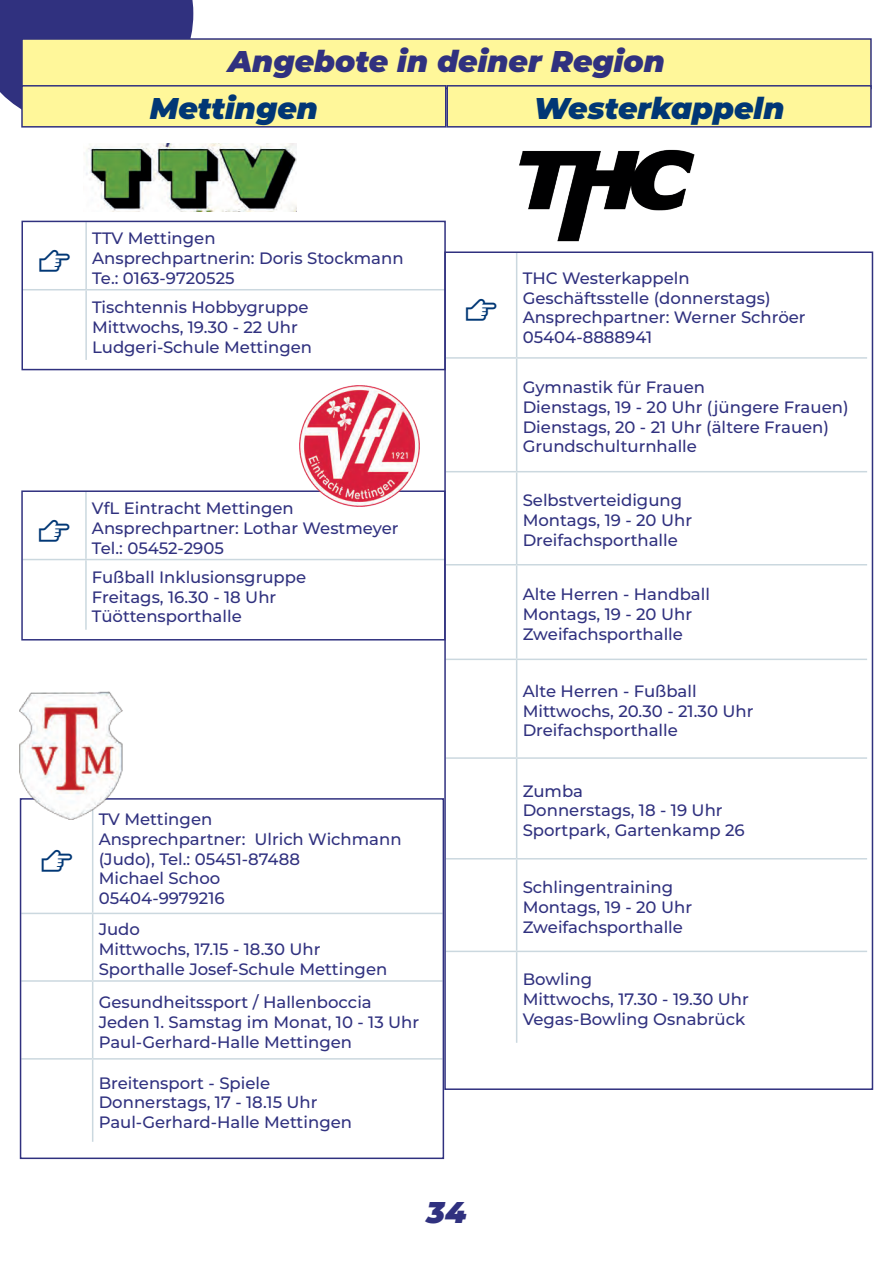
<style>
.page{position:relative;width:893px;height:1263px;background:#fff}
.page>*{position:absolute;margin:0;border:0;box-sizing:border-box;transform-origin:0 0}
.t1{font:italic 900 30px "Montserrat";color:#30317f}
.t2{font:italic 900 30px "Montserrat";color:#013775}
.t3{font:500 16.5px/19.8px "Montserrat";color:#30317f}
</style>
<div class="page">
<div style="left:0;top:0;width:193px;height:109px;background:#30317f"></div>
<div style="left:22px;top:39px;width:849px;height:50px;background:#fff79a"></div>
<div style="left:21px;top:38px;width:851px;height:51px;border:2px solid #30317f"></div>
<div style="left:447px;top:86px;width:424px;height:41px;background:#fff79a"></div>
<div style="left:446px;top:85px;width:426px;height:43px;border:2px solid #30317f"></div>
<img style="left:519px;top:149px;width:176px;height:93px">
<div style="left:22px;top:86px;width:424px;height:41px;background:#fff79a"></div>
<div style="left:21px;top:85px;width:425px;height:43px;border:2px solid #30317f"></div>
<img style="left:86px;top:143px;width:210px;height:68px">
<hr style="left:85px;top:222px;width:2px;height:67px;background:#cbd8df">
<hr style="left:85px;top:290px;width:2px;height:70px;background:#cbd8df">
<hr style="left:23px;top:289px;width:63px;height:1px;background:#cbd8df">
<hr style="left:86px;top:289px;width:360px;height:1px;background:#cbd8df">
<div style="left:21px;top:221px;width:425px;height:149px;border:2px solid #30317f"></div>
<hr style="left:85px;top:492px;width:2px;height:67px;background:#cbd8df">
<hr style="left:85px;top:560px;width:2px;height:70px;background:#cbd8df">
<hr style="left:23px;top:559px;width:63px;height:1px;background:#cbd8df">
<hr style="left:86px;top:559px;width:360px;height:1px;background:#cbd8df">
<div style="left:21px;top:490px;width:425px;height:150px;border:2px solid #30317f"></div>
<hr style="left:92px;top:800px;width:1px;height:113px;background:#cbd8df">
<hr style="left:92px;top:914px;width:1px;height:66px;background:#cbd8df">
<hr style="left:92px;top:982px;width:1px;height:76px;background:#cbd8df">
<hr style="left:92px;top:1059px;width:1px;height:83px;background:#cbd8df">
<hr style="left:21px;top:913px;width:72px;height:1px;background:#cbd8df">
<hr style="left:93px;top:913px;width:350px;height:1px;background:#cbd8df">
<hr style="left:21px;top:980px;width:72px;height:2px;background:#cbd8df">
<hr style="left:93px;top:980px;width:350px;height:2px;background:#cbd8df">
<hr style="left:21px;top:1058px;width:72px;height:1px;background:#cbd8df">
<hr style="left:93px;top:1058px;width:350px;height:1px;background:#cbd8df">
<div style="left:20px;top:798px;width:424px;height:361px;border:2px solid #30317f"></div>
<img style="left:299px;top:386px;width:121px;height:121px">
<img style="left:20px;top:692px;width:118px;height:127px">
<hr style="left:516px;top:253px;width:1px;height:104px;background:#cbd8df">
<hr style="left:516px;top:359px;width:1px;height:112px;background:#cbd8df">
<hr style="left:516px;top:472px;width:1px;height:92px;background:#cbd8df">
<hr style="left:516px;top:565px;width:1px;height:94px;background:#cbd8df">
<hr style="left:516px;top:660px;width:1px;height:97px;background:#cbd8df">
<hr style="left:516px;top:759px;width:1px;height:99px;background:#cbd8df">
<hr style="left:516px;top:859px;width:1px;height:92px;background:#cbd8df">
<hr style="left:516px;top:952px;width:1px;height:91px;background:#cbd8df">
<hr style="left:446px;top:357px;width:71px;height:2px;background:#cbd8df">
<hr style="left:517px;top:357px;width:350px;height:2px;background:#cbd8df">
<hr style="left:446px;top:471px;width:71px;height:1px;background:#cbd8df">
<hr style="left:517px;top:471px;width:350px;height:1px;background:#cbd8df">
<hr style="left:446px;top:564px;width:71px;height:1px;background:#cbd8df">
<hr style="left:517px;top:564px;width:350px;height:1px;background:#cbd8df">
<hr style="left:446px;top:659px;width:71px;height:1px;background:#cbd8df">
<hr style="left:517px;top:659px;width:350px;height:1px;background:#cbd8df">
<hr style="left:446px;top:757px;width:71px;height:2px;background:#cbd8df">
<hr style="left:517px;top:757px;width:350px;height:2px;background:#cbd8df">
<hr style="left:446px;top:858px;width:71px;height:1px;background:#cbd8df">
<hr style="left:517px;top:858px;width:350px;height:1px;background:#cbd8df">
<hr style="left:446px;top:951px;width:71px;height:1px;background:#cbd8df">
<hr style="left:517px;top:951px;width:350px;height:1px;background:#cbd8df">
<div style="left:444px;top:251px;width:429px;height:839px;border:2px solid #30317f"></div>
<h1 class="t1" style="left:228px;top:41px;width:438px">Angebote in deiner Region</h1>
<h1 class="t2" style="left:150px;top:88px;width:170px">Mettingen</h1>
<h1 class="t2" style="left:534px;top:88px;width:252px">Westerkappeln</h1>
<p class="t3" style="left:92px;top:228px;width:313px">TTV Mettingen<br>Ansprechpartnerin: Doris Stockmann<br>Te.: 0163-9720525</p>
<p class="t3" style="left:92px;top:297px;width:221px">Tischtennis Hobbygruppe<br>Mittwochs, 19.30 - 22 Uhr<br>Ludgeri-Schule Mettingen</p>
<p class="t3" style="left:92px;top:497px;width:308px">VfL Eintracht Mettingen<br>Ansprechpartner: Lothar Westmeyer<br>Tel.: 05452-2905</p>
<p class="t3" style="left:92px;top:566px;width:216px">Fußball Inklusionsgruppe<br>Freitags, 16.30 - 18 Uhr<br>Tüöttensporthalle</p>
<p class="t3" style="left:99px;top:808px;width:304px">TV Mettingen<br>Ansprechpartner: Ulrich Wichmann (Judo), Tel.: 05451-87488<br>Michael Schoo<br>05404-9979216</p>
<p class="t3" style="left:99px;top:919px;width:290px">Judo<br>Mittwochs, 17.15 - 18.30 Uhr<br>Sporthalle Josef-Schule Mettingen</p>
<p class="t3" style="left:99px;top:992px;width:322px">Gesundheitssport / Hallenboccia<br>Jeden 1. Samstag im Monat, 10 - 13 Uhr<br>Paul-Gerhard-Halle Mettingen</p>
<p class="t3" style="left:99px;top:1072px;width:255px">Breitensport - Spiele<br>Donnerstags, 17 - 18.15 Uhr<br>Paul-Gerhard-Halle Mettingen</p>
<h1 class="t1" style="left:427px;top:1192px;width:41px">34</h1>
<p class="t3" style="left:523px;top:267px;width:285px">THC Westerkappeln<br>Geschäftsstelle (donnerstags)<br>Ansprechpartner: Werner Schröer<br>05404-8888941</p>
<p class="t3" style="left:523px;top:377px;width:327px">Gymnastik für Frauen<br>Dienstags, 19 - 20 Uhr (jüngere Frauen)<br>Dienstags, 20 - 21 Uhr (ältere Frauen)<br>Grundschulturnhalle</p>
<p class="t3" style="left:523px;top:490px;width:171px">Selbstverteidigung<br>Montags, 19 - 20 Uhr<br>Dreifachsporthalle</p>
<p class="t3" style="left:523px;top:584px;width:189px">Alte Herren - Handball<br>Montags, 19 - 20 Uhr<br>Zweifachsporthalle</p>
<p class="t3" style="left:523px;top:680px;width:232px">Alte Herren - Fußball<br>Mittwochs, 20.30 - 21.30 Uhr<br>Dreifachsporthalle</p>
<p class="t3" style="left:523px;top:780px;width:224px">Zumba<br>Donnerstags, 18 - 19 Uhr<br>Sportpark, Gartenkamp 26</p>
<p class="t3" style="left:523px;top:877px;width:171px">Schlingentraining<br>Montags, 19 - 20 Uhr<br>Zweifachsporthalle</p>
<p class="t3" style="left:523px;top:969px;width:228px">Bowling<br>Mittwochs, 17.30 - 19.30 Uhr<br>Vegas-Bowling Osnabrück</p>
</div>
